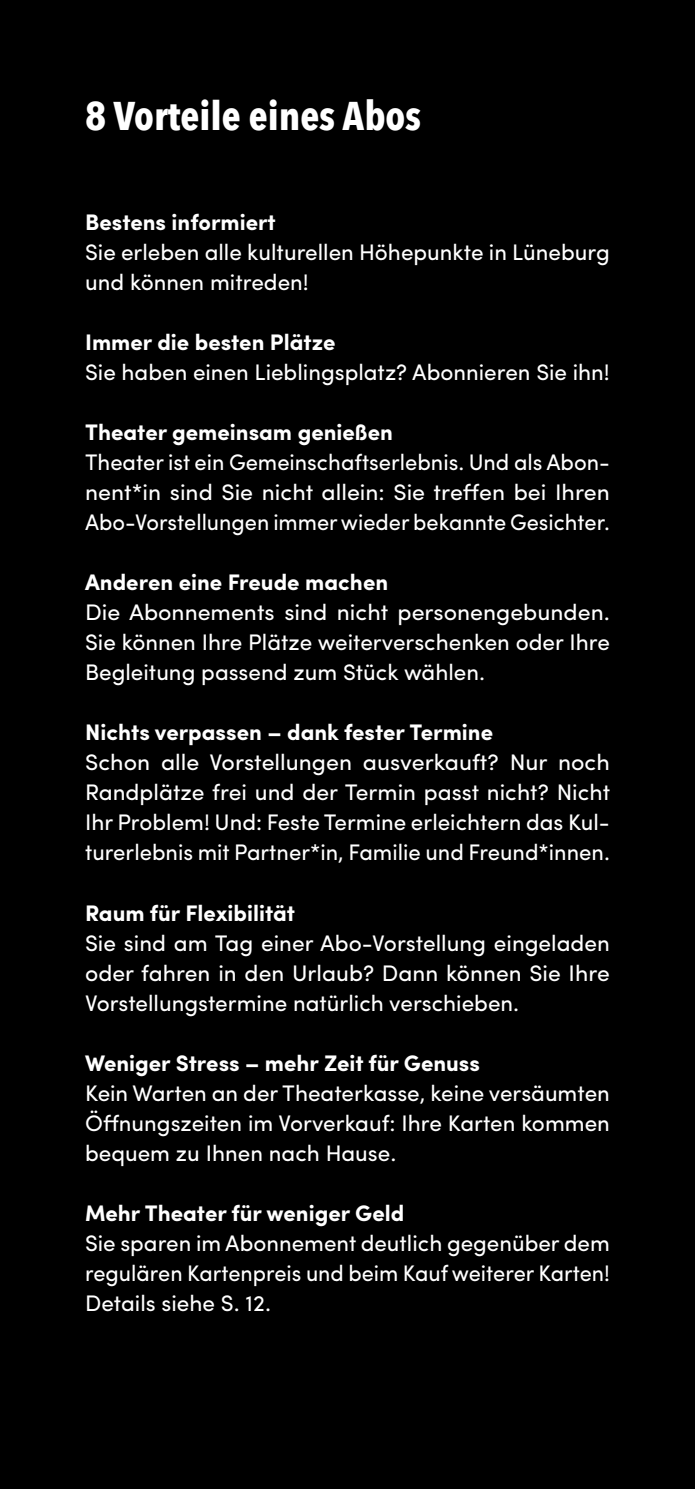
<style>
.page{position:relative;width:695px;height:1489px;background:#fff}
.page>*{position:absolute;margin:0;border:0;box-sizing:border-box;transform-origin:0 0}
.t1{font:700 40px "Avenir Next Condensed";color:#fff}
.t2{font:22.5px/30px "Sofia Pro";color:#fff;text-align:justify}
.t3{font:700 22.5px "Sofia Pro";color:#fff}
</style>
<div class="page">
<div style="left:0;top:0;width:694px;height:1488px;background:#000"></div>
<h1 class="t1" style="left:85px;top:91px;width:337px">8 Vorteile eines Abos</h1>
<p class="t3" style="left:85px;top:205px;width:192px">Bestens informiert</p>
<p class="t2" style="left:85px;top:236px;width:526px">Sie erleben alle kulturellen Höhepunkte in Lüneburg und können mitreden!</p>
<p class="t3" style="left:85px;top:325px;width:252px">Immer die besten Plätze</p>
<p class="t2" style="left:85px;top:356px;width:526px">Sie haben einen Lieblingsplatz? Abonnieren Sie ihn!</p>
<p class="t3" style="left:85px;top:415px;width:309px">Theater gemeinsam genießen</p>
<p class="t2" style="left:85px;top:446px;width:526px">Theater ist ein Gemeinschaftserlebnis. Und als Abon&shy;nent*in sind Sie nicht allein: Sie treffen bei Ihren Abo-Vorstellungen immer wieder bekannte Gesichter.</p>
<p class="t3" style="left:85px;top:565px;width:304px">Anderen eine Freude machen</p>
<p class="t2" style="left:85px;top:596px;width:526px">Die Abonnements sind nicht personengebunden.<br>Sie können Ihre Plätze weiterverschenken oder Ihre Begleitung passend zum Stück wählen.</p>
<p class="t3" style="left:85px;top:715px;width:409px">Nichts verpassen – dank fester Termine</p>
<p class="t2" style="left:85px;top:746px;width:526px">Schon alle Vorstellungen ausverkauft? Nur noch Randplätze frei und der Termin passt nicht? Nicht Ihr Problem! Und: Feste Termine erleichtern das Kul&shy;turerlebnis mit Partner*in, Familie und Freund*innen.</p>
<p class="t3" style="left:85px;top:895px;width:211px">Raum für Flexibilität</p>
<p class="t2" style="left:85px;top:926px;width:526px">Sie sind am Tag einer Abo-Vorstellung eingeladen oder fahren in den Urlaub? Dann können Sie Ihre Vorstellungstermine natürlich verschieben.</p>
<p class="t3" style="left:85px;top:1045px;width:396px">Weniger Stress – mehr Zeit für Genuss</p>
<p class="t2" style="left:85px;top:1076px;width:526px">Kein Warten an der Theaterkasse, keine versäumten Öffnungszeiten im Vorverkauf: Ihre Karten kommen bequem zu Ihnen nach Hause.</p>
<p class="t3" style="left:85px;top:1195px;width:320px">Mehr Theater für weniger Geld</p>
<p class="t2" style="left:85px;top:1226px;width:526px">Sie sparen im Abonnement deutlich gegenüber dem regulären Kartenpreis und beim Kauf weiterer Karten!<br>Details siehe S. 12.</p>
</div>
